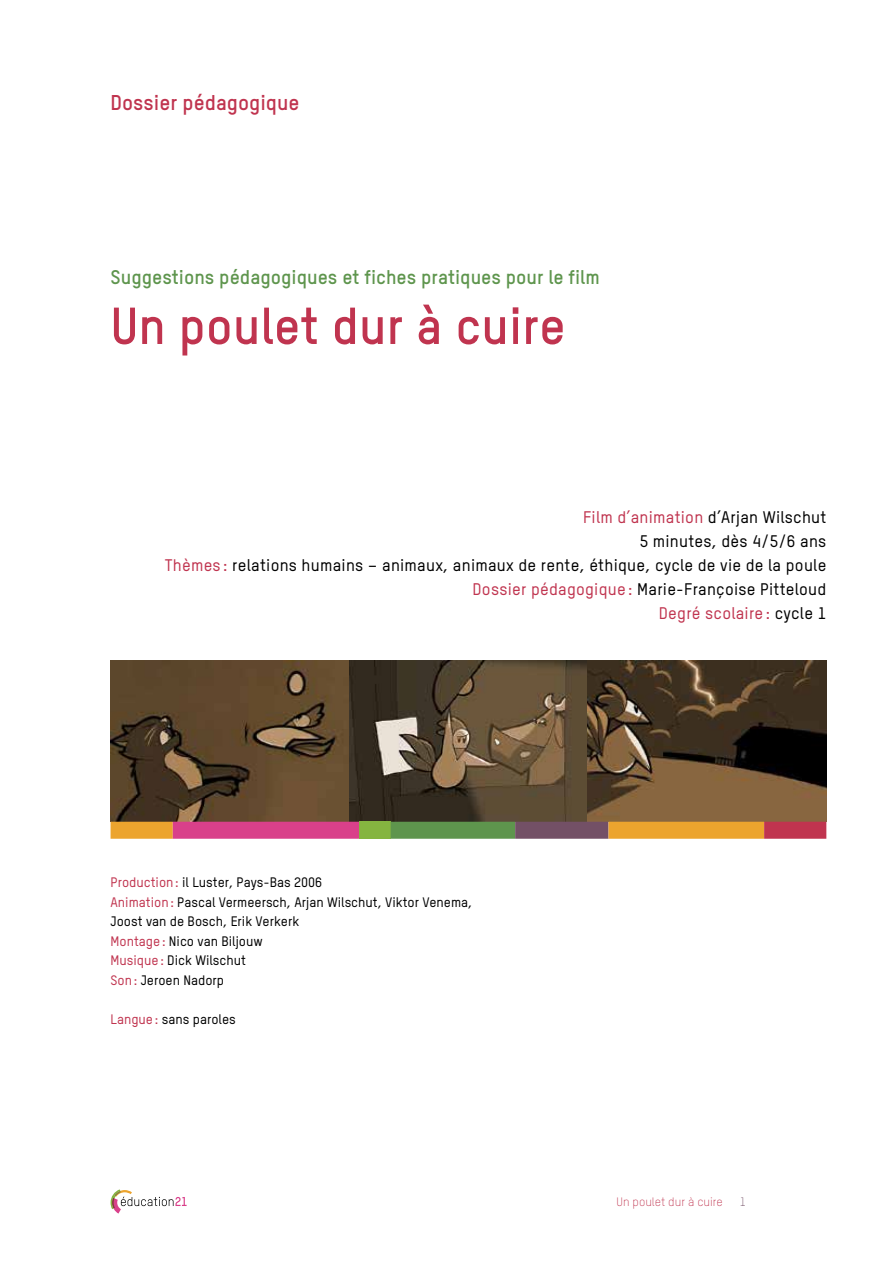
<style>
.page{position:relative;width:893px;height:1263px;background:#fff}
.page>*{position:absolute;margin:0;border:0;box-sizing:border-box;transform-origin:0 0}
.t1{font:700 51px "TSTARPRO";color:#c0344f}
.t2{font:700 21px "TSTARPRO";color:#c0344f}
.t3{font:700 19.5px "TSTARPRO";color:#5e954d}
.t4{font:500 16.5px/24px "TSTARPRO";letter-spacing:.015em;color:#000;text-align:right}
.t5{font:500 13.5px/19.5px "TSTARPRO";color:#000}
.t6{font:300 12px "TSTARPRO";color:#c0344f}
.t7{font:300 12px "TSTARPRO";color:#735066}
.s1{color:#c0344f}
</style>
<div class="page">
<svg style="left:111px;top:1189px;width:76px;height:24px"></svg>
<img style="left:111px;top:660px;width:238px;height:162px">
<svg style="left:349px;top:660px;width:239px;height:162px;background:#5c4d39"></svg>
<svg style="left:588px;top:660px;width:238px;height:162px;background:#53402a"></svg>
<svg style="left:111px;top:822px;width:249px;height:17px;background:#dd5b75"></svg>
<div style="left:360px;top:822px;width:31px;height:17px;background:#85b540"></div>
<svg style="left:391px;top:822px;width:435px;height:17px;background:#a47f4a"></svg>
<h2 class="t2" style="left:111px;top:89px;width:190px">Dossier pédagogique</h2>
<h3 class="t3" style="left:111px;top:265px;width:491px">Suggestions pédagogiques et fiches pratiques pour le film</h3>
<h1 class="t1" style="left:111px;top:294px;width:457px">Un poulet dur à cuire</h1>
<p class="t4" style="left:165px;top:504px;width:663px"><span class="s1">Film d’animation</span> d’Arjan Wilschut<br>5 minutes, dès 4/5/6 ans<br><span class="s1">Thèmes :</span> relations humains – animaux, animaux de rente, éthique, cycle de vie de la poule <span class="s1">Dossier pédagogique :</span> Marie-Françoise Pitteloud<br><span class="s1">Degré scolaire :</span> cycle 1</p>
<p class="t5" style="left:111px;top:873px;width:363px"><span class="s1">Production:</span> il Luster, Pays-Bas 2006<br><span class="s1">Animation:</span> Pascal Vermeersch, Arjan Wilschut, Viktor Venema, Joost van de Bosch, Erik Verkerk<br><span class="s1">Montage:</span> Nico van Biljouw<br><span class="s1">Musique:</span> Dick Wilschut<br><span class="s1">Son:</span> Jeroen Nadorp</p>
<p class="t5" style="left:111px;top:1009px;width:127px"><span class="s1">Langue:</span> sans paroles</p>
<p class="t6" style="left:616px;top:1195px;width:108px">Un poulet dur à cuire</p>
<p class="t7" style="left:740px;top:1195px;width:8px">1</p>
</div>
